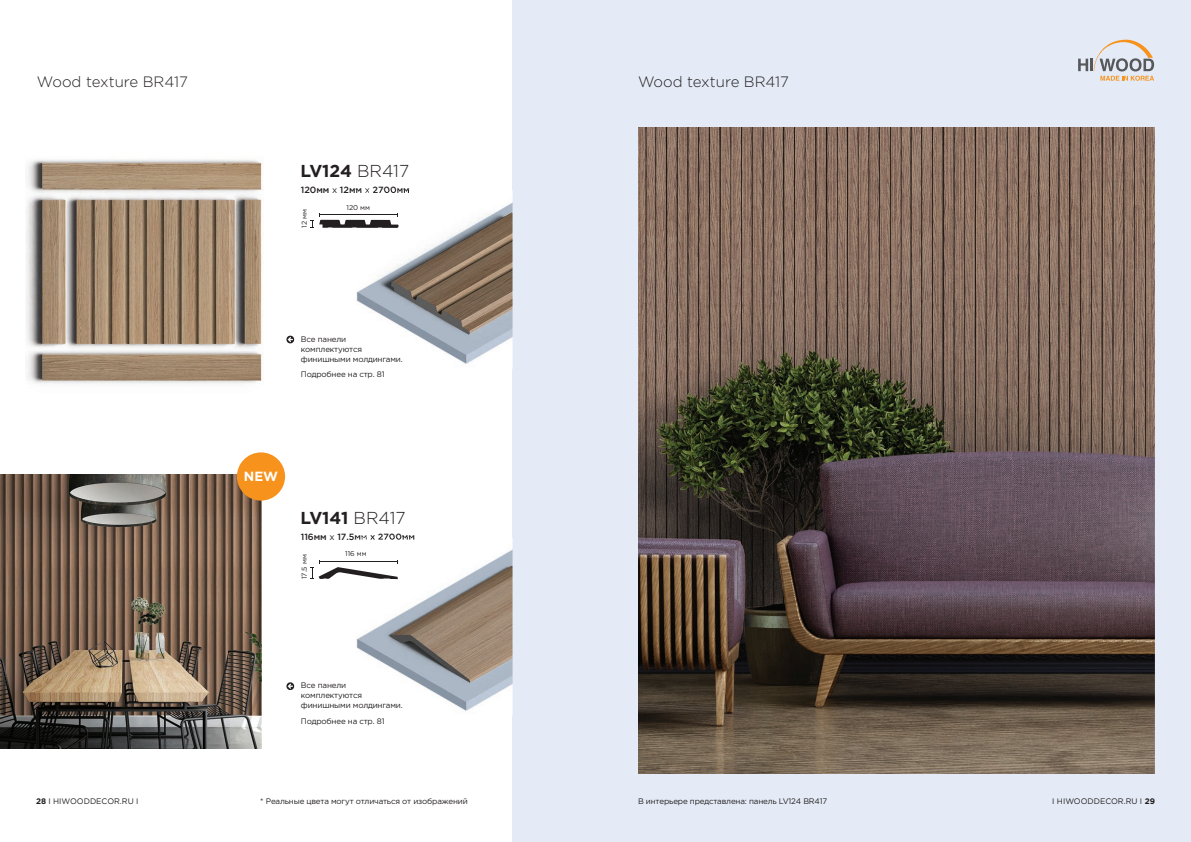
<style>
.page{position:relative;width:1191px;height:842px;background:#fff}
.page>*{position:absolute;margin:0;border:0;box-sizing:border-box;transform-origin:0 0}
.t1{font:700 17.3px "Gotham Pro";letter-spacing:-.005em;color:#231f20}
.t2{font:300 15px "Gotham Pro";color:#231f20}
.t3{font:700 13.3px "Gotham Pro";color:#fff}
.t4{font:500 9px "Gotham Pro";color:#231f20}
.t5{font:8px/10px "Gotham Pro";letter-spacing:-.02em;color:#231f20}
.t6{font:8px "Gotham Pro";color:#231f20}
.t7{font:7px "Gotham Pro";color:#231f20}
.s1{font-weight:300}
.s2{font-weight:400}
.s3{font-weight:700}
</style>
<div class="page">
<div style="left:512px;top:0;width:679px;height:842px;background:#e4ebf6"></div>
<img style="left:26px;top:159px;width:237px;height:226px">
<img style="left:356px;top:203px;width:156px;height:161px">
<svg style="left:356px;top:191px;width:13px;height:2px"></svg>
<img style="left:373px;top:191px;width:36px;height:2px">
<svg style="left:286px;top:336px;width:8px;height:7px"></svg>
<svg style="left:310px;top:213px;width:88px;height:15px"></svg>
<img style="left:0;top:475px;width:261px;height:273px">
<img style="left:356px;top:537px;width:156px;height:174px">
<svg style="left:355px;top:537px;width:11px;height:3px"></svg>
<img style="left:367px;top:537px;width:47px;height:3px">
<svg style="left:286px;top:682px;width:8px;height:8px"></svg>
<div style="left:237px;top:452px;width:48px;height:49px;background:#f7931d;border-radius:50%"></div>
<svg style="left:310px;top:560px;width:88px;height:19px"></svg>
<img style="left:638px;top:128px;width:516px;height:646px">
<svg style="left:1078px;top:40px;width:76px;height:41px"></svg>
<h2 class="t2" style="left:37px;top:74px;width:153px">Wood texture BR417</h2>
<h2 class="t2" style="left:638px;top:74px;width:153px">Wood texture BR417</h2>
<h1 class="t1" style="left:301px;top:161px;width:110px">LV124 <span class="s1">BR417</span></h1>
<p class="t4" style="left:301px;top:185px;width:110px">120мм <span class="s2">х</span> 12мм <span class="s2">х</span> 2700мм</p>
<p class="t7" style="left:300px;top:228px;width:20px;rotate:-90deg">12 мм</p>
<p class="t7" style="left:346px;top:203px;width:25px">120 мм</p>
<p class="t5" style="left:301px;top:334px;width:103px">Все панели комплектуются финишными молдингами.</p>
<p class="t5" style="left:301px;top:369px;width:85px">Подробнее на стр. 81</p>
<h3 class="t3" style="left:244px;top:469px;width:36px">NEW</h3>
<h1 class="t1" style="left:301px;top:507px;width:106px">LV141 <span class="s1">BR417</span></h1>
<p class="t4" style="left:301px;top:531px;width:116px">116мм <span class="s2">х</span> 17.5м<span class="s2">м</span> х 2700мм</p>
<p class="t7" style="left:300px;top:579px;width:26px;rotate:-90deg">17.5 мм</p>
<p class="t7" style="left:345px;top:550px;width:23px">116 мм</p>
<p class="t5" style="left:301px;top:680px;width:103px">Все панели комплектуются финишными молдингами.</p>
<p class="t5" style="left:301px;top:716px;width:85px">Подробнее на стр. 81</p>
<p class="t5" style="left:260px;top:796px;width:209px">* Реальные цвета могут отличаться от изображений</p>
<p class="t6" style="left:36px;top:796px;width:104px"><span class="s3">28</span> I HIWOODDECOR.RU I</p>
<p class="t5" style="left:638px;top:796px;width:191px">В интерьере представлена: панель LV124 BR417</p>
<p class="t6" style="left:1052px;top:796px;width:104px">I HIWOODDECOR.RU I <span class="s3">29</span></p>
</div>
